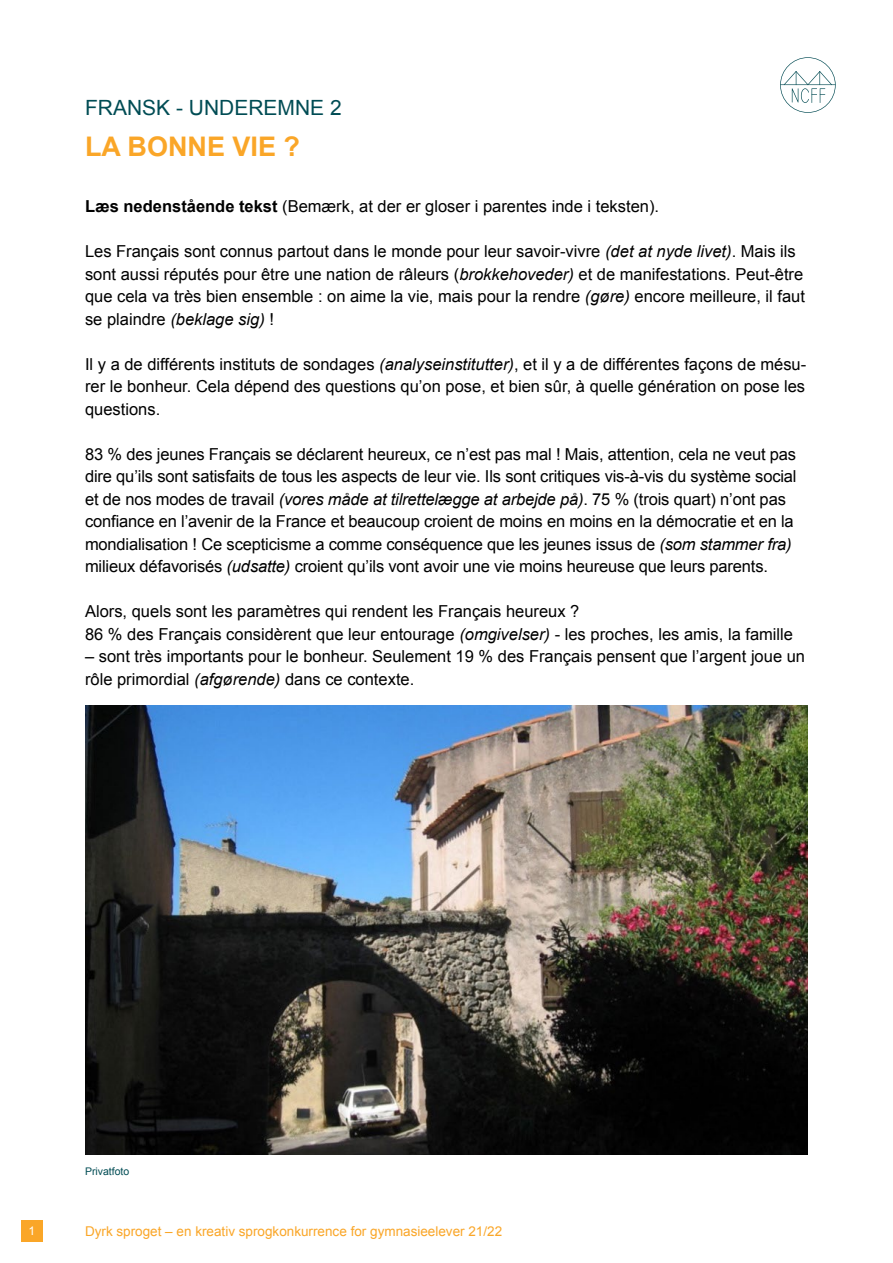
<style>
.page{position:relative;width:893px;height:1263px;background:#fff}
.page>*{position:absolute;margin:0;border:0;box-sizing:border-box;transform-origin:0 0}
.t1{font:700 27px "Arial";color:#faa628}
.t2{font:21px "Arial";color:#004c54}
.t3{font:16.5px/22.5px "Arial";color:#000}
.t4{font:13.5px "Arial";color:#faa628}
.t5{font:12px "Arial";color:#fff}
.t6{font:10.5px "Arial";color:#004c54}
.s1{font-weight:700}
.s2{font-style:italic}
</style>
<div class="page">
<svg style="left:780px;top:57px;width:56px;height:56px"></svg>
<div style="left:21px;top:1220px;width:22px;height:22px;background:#faa628"></div>
<img style="left:85px;top:706px;width:723px;height:448px">
<p class="t2" style="left:85px;top:94px;width:258px">FRANSK - UNDEREMNE 2</p>
<h1 class="t1" style="left:85px;top:129px;width:217px">LA BONNE VIE ?</h1>
<p class="t3" style="left:85px;top:195px;width:576px"><span class="s1">Læs nedenstående tekst</span> (Bemærk, at der er gloser i parentes inde i teksten).</p>
<p class="t3" style="left:85px;top:240px;width:721px">Les Français sont connus partout dans le monde pour leur savoir-vivre <span class="s2">(det at nyde livet)</span>. Mais ils sont aussi réputés pour être une nation de râleurs (<span class="s2">brokkehoveder)</span> et de manifestations. Peut-être que cela va très bien ensemble : on aime la vie, mais pour la rendre <span class="s2">(gøre)</span> encore meilleure, il faut se plaindre <span class="s2">(beklage sig)</span> !</p>
<p class="t3" style="left:85px;top:353px;width:723px;text-align:justify">Il y a de différents instituts de sondages <span class="s2">(analyseinstitutter)</span>, et il y a de différentes façons de mésu&shy;rer le bonheur. Cela dépend des questions qu’on pose, et bien sûr, à quelle génération on pose les questions.</p>
<p class="t3" style="left:85px;top:443px;width:713px">83 % des jeunes Français se déclarent heureux, ce n’est pas mal ! Mais, attention, cela ne veut pas dire qu’ils sont satisfaits de tous les aspects de leur vie. Ils sont critiques vis-à-vis du système social et de nos modes de travail <span class="s2">(vores måde at tilrettelægge at arbejde på)</span>. 75 % (trois quart) n’ont pas confiance en l’avenir de la France et beaucoup croient de moins en moins en la démocratie et en la mondialisation ! Ce scepticisme a comme conséquence que les jeunes issus de <span class="s2">(som stammer fra) </span>milieux défavorisés <span class="s2">(udsatte)</span> croient qu’ils vont avoir une vie moins heureuse que leurs parents.</p>
<p class="t3" style="left:85px;top:601px;width:710px">Alors, quels sont les paramètres qui rendent les Français heureux ?<br>86 % des Français considèrent que leur entourage <span class="s2">(omgivelser)</span> - les proches, les amis, la famille</p>
<p class="t3" style="left:85px;top:646px;width:722px">– sont très importants pour le bonheur. Seulement 19 % des Français pensent que l’argent joue un rôle primordial <span class="s2">(afgørende)</span> dans ce contexte.</p>
<p class="t6" style="left:85px;top:1164px;width:46px">Privatfoto</p>
<p class="t5" style="left:29px;top:1223px;width:8px">1</p>
<p class="t4" style="left:85px;top:1222px;width:419px">Dyrk sproget – en kreativ sprogkonkurrence for gymnasieelever 21/22</p>
</div>
